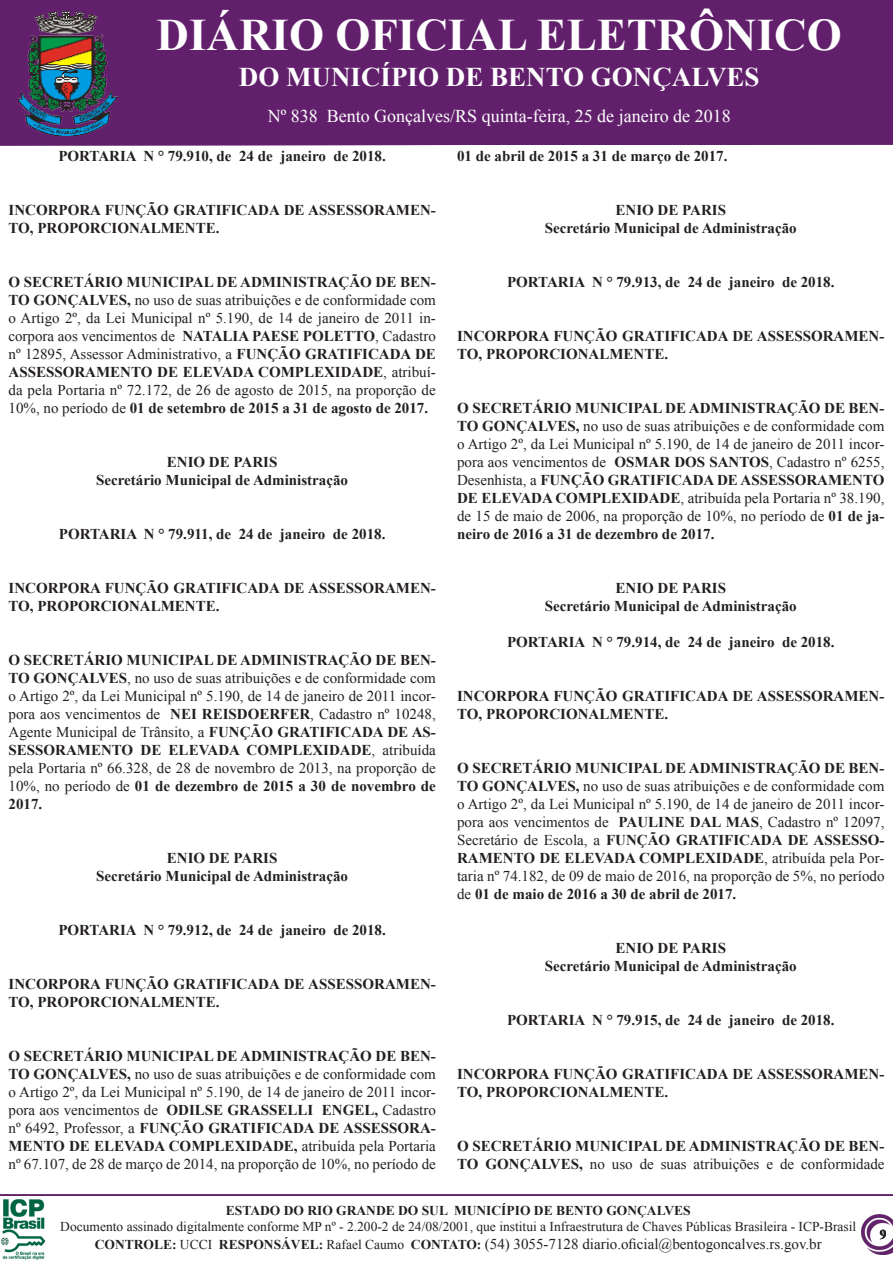
<style>
.page{position:relative;width:893px;height:1263px;background:#fff}
.page>*{position:absolute;margin:0;border:0;box-sizing:border-box;transform-origin:0 0}
.t1{font:700 45px "Times New Roman";color:#fff}
.t2{font:700 27px "Times New Roman";color:#fff}
.t3{font:18px "Times New Roman";color:#fff}
.t4{font:15px/18px "Times New Roman";color:#231f20;text-align:justify}
.t5{font:700 15px/18px "Times New Roman";color:#231f20}
.t6{font:13.5px "Times New Roman";color:#231f20}
.t7{font:700 13.5px "Times New Roman";color:#231f20}
.s1{font-weight:700}
.s2{font-weight:400}
.s3{font-weight:700;font-size:13.5px}
.s4{font-size:13.5px}
</style>
<div class="page">
<img style="left:0;top:1199px;width:46px;height:61px">
<img style="left:862px;top:1214px;width:31px;height:41px">
<div style="left:0;top:0;width:893px;height:146px;background:#62206c"></div>
<hr style="left:0;top:1194px;width:893px;height:2px;background:#62206c">
<img style="left:18px;top:11px;width:100px;height:125px">
<p class="t1" style="left:157px;top:4px;width:687px">DIÁRIO OFICIAL ELETRÔNICO</p>
<p class="t2" style="left:239px;top:58px;width:522px">DO MUNICÍPIO DE BENTO GONÇALVES</p>
<p class="t3" style="left:268px;top:104px;width:465px">Nº 838 Bento Gonçalves/RS quinta-feira, 25 de janeiro de 2018</p>
<p class="t3" style="left:265px;top:104px;width:252px">Nº 472 Bento Gonçalves/RS Q ar</p>
<p class="t3" style="left:576px;top:104px;width:19px">10</p>
<p class="t3" style="left:619px;top:104px;width:115px">Agosto de 2016</p>
<p class="t3" style="left:270px;top:104px;width:460px">Nº 476 Bento Gonçalves/RS Terça-feira, 16 de Agosto de 2016</p>
<p class="t5" style="left:58px;top:147px;width:329px">PORTARIA N ° 79.910, de 24 de janeiro de 2018.</p>
<p class="t5" style="left:9px;top:201px;width:429px">INCORPORA FUNÇÃO GRATIFICADA DE ASSESSORAMEN-<br>TO, PROPORCIONALMENTE.</p>
<p class="t4" style="left:9px;top:273px;width:429px"><span class="s1">O SECRETÁRIO MUNICIPAL DE ADMINISTRAÇÃO DE BEN-TO GONÇALVES,</span> no uso de suas atribuições e de conformidade com o Artigo 2º, da Lei Municipal nº 5.190, de 14 de janeiro de 2011 in&shy;corpora aos vencimentos de <span class="s1">NATALIA PAESE POLETTO</span>, Cadastro nº 12895, Assessor Administrativo, a <span class="s1">FUNÇÃO GRATIFICADA DE ASSESSORAMENTO DE ELEVADA COMPLEXIDADE</span>, atribuí&shy;da pela Portaria nº 72.172, de 26 de agosto de 2015, na proporção de 10%, no período de <span class="s1">01 de setembro de 2015 a 31 de agosto de 2017.</span></p>
<p class="t5" style="left:167px;top:453px;width:112px">ENIO DE PARIS</p>
<p class="t5" style="left:96px;top:471px;width:253px">Secretário Municipal de Administração</p>
<p class="t5" style="left:59px;top:525px;width:328px">PORTARIA N ° 79.911, de 24 de janeiro de 2018.</p>
<p class="t5" style="left:9px;top:579px;width:429px">INCORPORA FUNÇÃO GRATIFICADA DE ASSESSORAMEN-<br>TO, PROPORCIONALMENTE.</p>
<p class="t4" style="left:9px;top:651px;width:429px"><span class="s1">O SECRETÁRIO MUNICIPAL DE ADMINISTRAÇÃO DE BEN-TO GONÇALVES</span>, no uso de suas atribuições e de conformidade com o Artigo 2º, da Lei Municipal nº 5.190, de 14 de janeiro de 2011 incor&shy;pora aos vencimentos de <span class="s1">NEI REISDOERFER</span>, Cadastro nº 10248, Agente Municipal de Trânsito, a <span class="s1">FUNÇÃO GRATIFICADA DE AS-SESSORAMENTO DE ELEVADA COMPLEXIDADE</span>, atribuída pela Portaria nº 66.328, de 28 de novembro de 2013, na proporção de 10%, no período de <span class="s1">01 de dezembro de 2015 a 30 de novembro de 2017.</span></p>
<p class="t5" style="left:167px;top:849px;width:112px">ENIO DE PARIS</p>
<p class="t5" style="left:96px;top:867px;width:253px">Secretário Municipal de Administração</p>
<p class="t5" style="left:58px;top:921px;width:329px">PORTARIA N ° 79.912, de 24 de janeiro de 2018.</p>
<p class="t5" style="left:9px;top:975px;width:429px">INCORPORA FUNÇÃO GRATIFICADA DE ASSESSORAMEN-<br>TO, PROPORCIONALMENTE.</p>
<p class="t4" style="left:9px;top:1047px;width:429px"><span class="s1">O SECRETÁRIO MUNICIPAL DE ADMINISTRAÇÃO DE BEN-TO GONÇALVES,</span> no uso de suas atribuições e de conformidade com o Artigo 2º, da Lei Municipal nº 5.190, de 14 de janeiro de 2011 incor&shy;pora aos vencimentos de <span class="s1">ODILSE GRASSELLI ENGEL,</span> Cadastro nº 6492, Professor, a <span class="s1">FUNÇÃO GRATIFICADA DE ASSESSORA-MENTO DE ELEVADA COMPLEXIDADE,</span> atribuída pela Portaria nº 67.107, de 28 de março de 2014, na proporção de 10%, no período de</p>
<p class="t5" style="left:457px;top:147px;width:272px">01 de abril de 2015 a 31 de março de 2017.</p>
<p class="t5" style="left:615px;top:201px;width:112px">ENIO DE PARIS</p>
<p class="t5" style="left:545px;top:219px;width:253px">Secretário Municipal de Administração</p>
<p class="t5" style="left:507px;top:273px;width:329px">PORTARIA N ° 79.913, de 24 de janeiro de 2018.</p>
<p class="t5" style="left:457px;top:327px;width:429px">INCORPORA FUNÇÃO GRATIFICADA DE ASSESSORAMEN-<br>TO, PROPORCIONALMENTE.</p>
<p class="t4" style="left:457px;top:399px;width:429px"><span class="s1">O SECRETÁRIO MUNICIPAL DE ADMINISTRAÇÃO DE BEN-TO GONÇALVES,</span> no uso de suas atribuições e de conformidade com o Artigo 2º, da Lei Municipal nº 5.190, de 14 de janeiro de 2011 incor&shy;pora aos vencimentos de <span class="s1">OSMAR DOS SANTOS</span>, Cadastro nº 6255, Desenhista, a <span class="s1">FUNÇÃO GRATIFICADA DE ASSESSORAMENTO DE ELEVADA COMPLEXIDADE</span>, atribuída pela Portaria nº 38.190, de 15 de maio de 2006, na proporção de 10%, no período de <span class="s1">01 de ja&shy;neiro de 2016 a 31 de dezembro de 2017.</span></p>
<p class="t5" style="left:615px;top:579px;width:112px">ENIO DE PARIS</p>
<p class="t5" style="left:545px;top:597px;width:253px">Secretário Municipal de Administração</p>
<p class="t5" style="left:507px;top:633px;width:329px">PORTARIA N ° 79.914, de 24 de janeiro de 2018.</p>
<p class="t5" style="left:457px;top:687px;width:429px">INCORPORA FUNÇÃO GRATIFICADA DE ASSESSORAMEN-<br>TO, PROPORCIONALMENTE.</p>
<p class="t4" style="left:457px;top:759px;width:429px"><span class="s1">O SECRETÁRIO MUNICIPAL DE ADMINISTRAÇÃO DE BEN-TO GONÇALVES,</span> no uso de suas atribuições e de conformidade com o Artigo 2º, da Lei Municipal nº 5.190, de 14 de janeiro de 2011 incor&shy;pora aos vencimentos de <span class="s1">PAULINE DAL MAS</span>, Cadastro nº 12097, Secretário de Escola, a <span class="s1">FUNÇÃO GRATIFICADA DE ASSESSO-RAMENTO DE ELEVADA COMPLEXIDADE</span>, atribuída pela Por&shy;taria nº 74.182, de 09 de maio de 2016, na proporção de 5%, no período de <span class="s1">01 de maio de 2016 a 30 de abril de 2017.</span></p>
<p class="t5" style="left:615px;top:939px;width:112px">ENIO DE PARIS</p>
<p class="t5" style="left:545px;top:957px;width:253px">Secretário Municipal de Administração</p>
<p class="t5" style="left:507px;top:1011px;width:329px">PORTARIA N ° 79.915, de 24 de janeiro de 2018.</p>
<p class="t5" style="left:457px;top:1065px;width:429px">INCORPORA FUNÇÃO GRATIFICADA DE ASSESSORAMEN-<br>TO, PROPORCIONALMENTE.</p>
<p class="t5" style="left:457px;top:1137px;width:429px">O SECRETÁRIO MUNICIPAL DE ADMINISTRAÇÃO DE BEN-<br>TO GONÇALVES, <span class="s2">no uso de suas atribuições e de conformidade</span></p>
<p class="t7" style="left:226px;top:1201px;width:466px">ESTADO DO RIO GRANDE DO SUL MUNICÍPIO DE BENTO GONÇALVES</p>
<p class="t6" style="left:60px;top:1218px;width:797px">Documento assinado digitalmente conforme MP nº - 2.200-2 de 24/08/2001, que institui a Infraestrutura de Chaves Públicas Brasileira - ICP-Brasil</p>
<p class="t4" style="left:95px;top:1235px;width:728px"><span class="s3">CONTROLE:</span> <span class="s4">UCCI</span> <span class="s3">RESPONSÁVEL:</span> <span class="s4">Rafael Caumo</span> <span class="s3">CONTATO:</span> (54) 3055-7128 diario.oficial@bentogoncalves.rs.gov.br</p>
<p class="t7" style="left:880px;top:1225px;width:8px">9</p>
</div>
